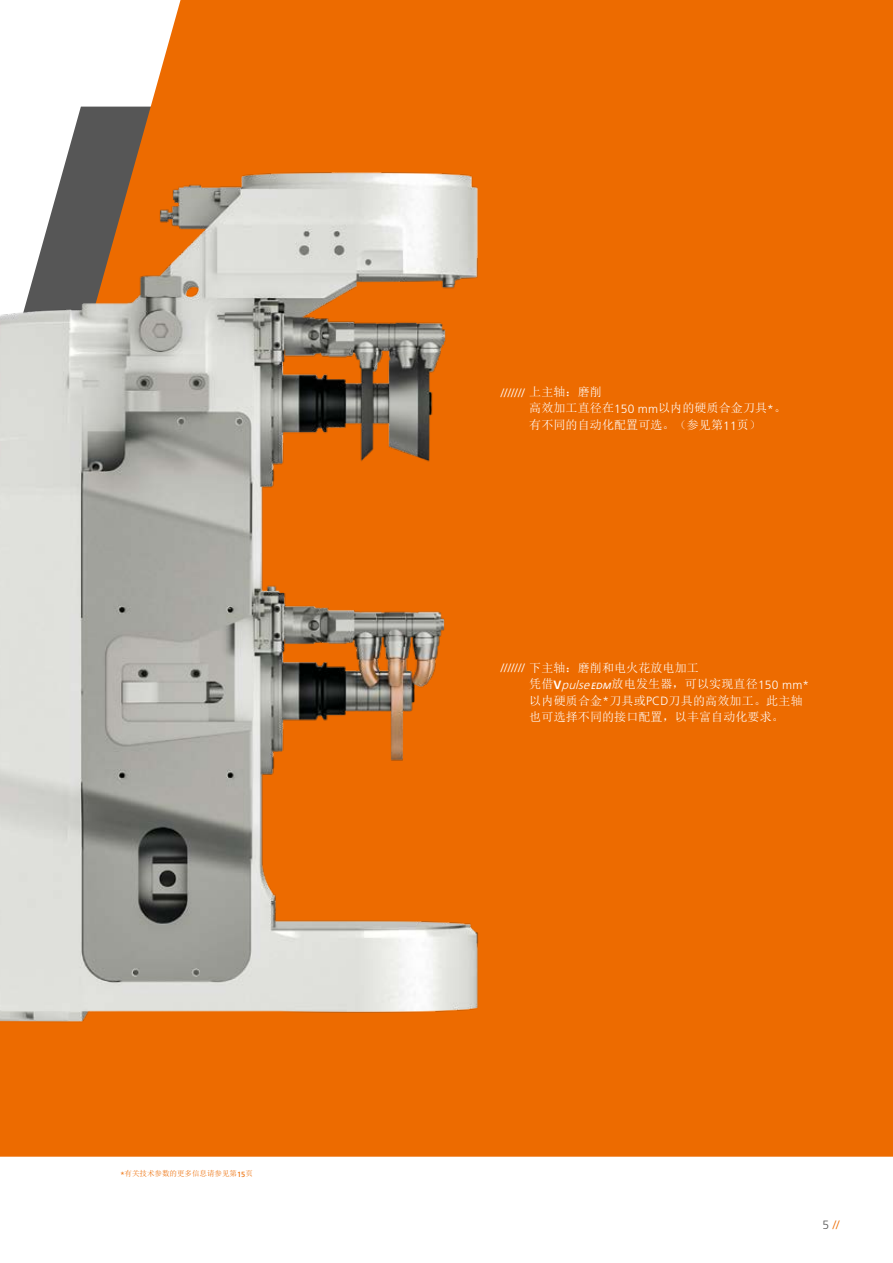
<style>
.page{position:relative;width:893px;height:1263px;background:#fff}
.page>*{position:absolute;margin:0;border:0;box-sizing:border-box;transform-origin:0 0}
.t1{font:12px/16.5px "Sim Sun";letter-spacing:.01em;color:#fff}
.t2{font:300 12px "Frutiger LT";color:#fff}
.t3{font:300 12px "Frutiger LT";color:#ed6b00}
.t4{font:7.5px "Sim Sun";color:#ed6b00}
.s1{font-family:"Frutiger LT"}
.s2{font-family:"Sim Sun";font-weight:400}
.s3{font-family:"Frutiger LT";font-weight:300}
.s4{font-family:"Frutiger LT";font-weight:700}
.s5{font-family:"Frutiger LT";font-weight:300;font-style:italic}
.s6{font-family:"Frutiger LT";font-style:italic;font-size:9px}
.s7{color:#565656}
</style>
<div class="page">
<div style="left:0;top:0;width:893px;height:1157px;background:#ed6b00"></div>
<img style="left:0;top:166px;width:606px;height:880px">
<p class="t4" style="left:120px;top:1170px;width:134px"><span class="s1">*</span>有关技术参数的更多信息请参见第<span class="s1">15</span>页</p>
<p class="t2" style="left:501px;top:386px;width:103px">/////// <span class="s2">上主轴：磨削</span></p>
<p class="t1" style="left:529px;top:400px;width:258px">高效加工直径在<span class="s3">150 mm</span>以内的硬质合金刀具<span class="s3">*</span>。有不同的自动化配置可选。（参见第<span class="s3">11</span>页）</p>
<p class="t1" style="left:529px;top:659px;width:281px;text-indent:-28px"><span class="s3">///////</span> 下主轴：磨削和电火花放电加工<br>凭借<span class="s4">V</span><span class="s5">pulse</span><span class="s6">EDM</span>放电发生器，可以实现直径<span class="s3">150 mm*</span>以内硬质合金<span class="s3">*</span>刀具或<span class="s3">PCD</span>刀具的高效加工。此主轴也可选择不同的接口配置，以丰富自动化要求。</p>
<p class="t3" style="left:822px;top:1218px;width:19px"><span class="s7">5</span> //</p>
</div>
